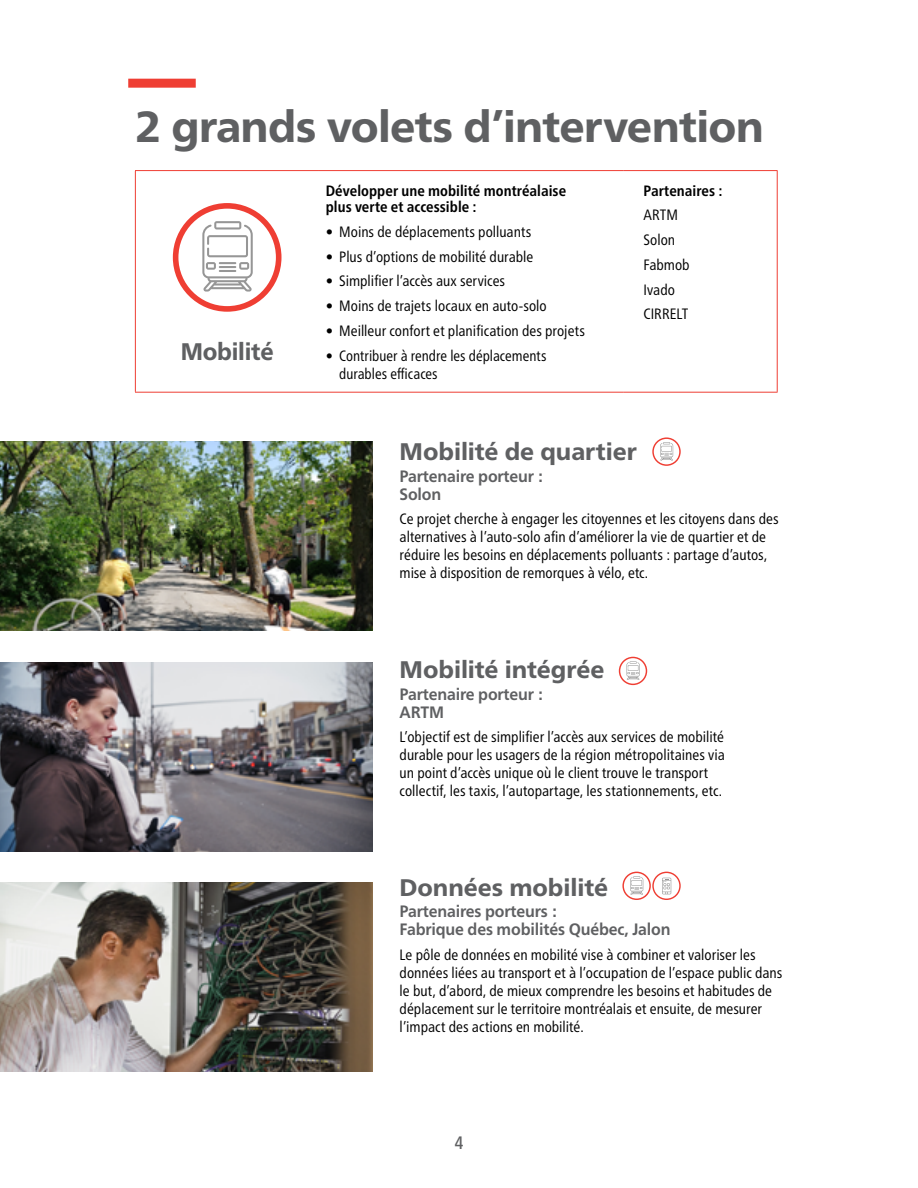
<style>
.page{position:relative;width:918px;height:1188px;background:#fff}
.page>*{position:absolute;margin:0;border:0;box-sizing:border-box;transform-origin:0 0}
.t1{font:800 43.5px "Frutiger Pro";letter-spacing:-.015em;color:#5f6062}
.t2{font:800 24px "Frutiger Pro";letter-spacing:-.005em;color:#5f6062}
.t3{font:800 24px "Frutiger Pro";letter-spacing:-.005em;color:#5f6062;scale:.95 1}
.t4{font:500 condensed 18px "Frutiger Pro";color:#5f6062;scale:.95 1}
.t5{font:700 16.5px/18px "Frutiger Pro";letter-spacing:-.01em;color:#5f6062;scale:.95 1}
.t6{font:condensed 15px/18px "Frutiger Pro";color:#000}
.t7{font:700 condensed 15px/16.5px "Frutiger Pro";letter-spacing:.005em;color:#000}
</style>
<div class="page">
<div style="left:128px;top:79px;width:68px;height:9px;background:#ef3e33"></div>
<hr style="left:135px;top:170px;width:184px;height:1px;background:#ef3e33">
<hr style="left:319px;top:170px;width:304px;height:1px;background:#ef3e33">
<hr style="left:623px;top:170px;width:155px;height:1px;background:#ef3e33">
<hr style="left:777px;top:171px;width:1px;height:221px;background:#ef3e33">
<hr style="left:135px;top:392px;width:184px;height:1px;background:#ef3e33">
<hr style="left:319px;top:392px;width:304px;height:1px;background:#ef3e33">
<hr style="left:623px;top:392px;width:155px;height:1px;background:#ef3e33">
<hr style="left:135px;top:171px;width:1px;height:221px;background:#ef3e33">
<div style="left:173px;top:203px;width:109px;height:109px;border:6px solid #ef3e33;border-radius:50%"></div>
<svg style="left:202px;top:221px;width:51px;height:71px"></svg>
<img style="left:0;top:442px;width:373px;height:189px">
<img style="left:0;top:662px;width:373px;height:189px">
<svg style="left:653px;top:438px;width:27px;height:27px"></svg>
<div style="left:652px;top:437px;width:29px;height:29px;border:1px solid #ef3e33;border-radius:50%"></div>
<svg style="left:660px;top:442px;width:13px;height:19px"></svg>
<svg style="left:620px;top:657px;width:26px;height:27px"></svg>
<div style="left:619px;top:657px;width:28px;height:28px;border:1px solid #ef3e33;border-radius:50%"></div>
<svg style="left:627px;top:661px;width:13px;height:19px"></svg>
<img style="left:0;top:882px;width:373px;height:189px">
<svg style="left:653px;top:872px;width:27px;height:27px"></svg>
<div style="left:652px;top:872px;width:29px;height:28px;border:1px solid #ef3e33;border-radius:50%"></div>
<svg style="left:662px;top:878px;width:9px;height:16px"></svg>
<svg style="left:623px;top:872px;width:27px;height:27px"></svg>
<div style="left:622px;top:872px;width:29px;height:28px;border:1px solid #ef3e33;border-radius:50%"></div>
<svg style="left:630px;top:876px;width:13px;height:19px"></svg>
<h1 class="t1" style="left:135px;top:100px;width:631px">2 grands volets d’intervention</h1>
<h2 class="t3" style="left:181px;top:337px;width:99px">Mobilité</h2>
<p class="t7" style="left:326px;top:182px;width:242px">Développer une mobilité montréalaise plus verte et accessible :</p>
<p class="t6" style="left:326px;top:223px;width:207px">• Moins de déplacements polluants</p>
<p class="t6" style="left:326px;top:247px;width:209px">• Plus d’options de mobilité durable</p>
<p class="t6" style="left:326px;top:272px;width:181px">• Simplifier l’accès aux services</p>
<p class="t6" style="left:326px;top:297px;width:223px">• Moins de trajets locaux en auto-solo</p>
<p class="t6" style="left:326px;top:322px;width:261px">• Meilleur confort et planification des projets</p>
<p class="t6" style="left:339px;top:346px;width:209px;text-indent:-14px">• Contribuer à rendre les déplacements durables efficaces</p>
<p class="t7" style="left:643px;top:182px;width:81px">Partenaires :</p>
<p class="t6" style="left:643px;top:203px;width:48px;line-height:24.8px">ARTM<br>Solon<br>Fabmob<br>Ivado<br>CIRRELT</p>
<h2 class="t2" style="left:400px;top:438px;width:239px">Mobilité de quartier</h2>
<p class="t5" style="left:400px;top:467px;width:152px">Partenaire porteur :<br>Solon</p>
<p class="t6" style="left:400px;top:510px;width:381px">Ce projet cherche à engager les citoyennes et les citoyens dans des alternatives à l’auto-solo afin d’améliorer la vie de quartier et de réduire les besoins en déplacements polluants : partage d’autos, mise à disposition de remorques à vélo, etc.</p>
<h2 class="t2" style="left:400px;top:655px;width:206px">Mobilité intégrée</h2>
<p class="t5" style="left:400px;top:685px;width:152px">Partenaire porteur :<br>ARTM</p>
<p class="t6" style="left:400px;top:728px;width:327px">L’objectif est de simplifier l’accès aux services de mobilité durable pour les usagers de la région métropolitaines via un point d’accès unique où le client trouve le transport collectif, les taxis, l’autopartage, les stationnements, etc.</p>
<h2 class="t2" style="left:400px;top:873px;width:210px">Données mobilité</h2>
<p class="t5" style="left:400px;top:903px;width:287px">Partenaires porteurs :<br>Fabrique des mobilités Québec, Jalon</p>
<p class="t6" style="left:400px;top:946px;width:384px">Le pôle de données en mobilité vise à combiner et valoriser les données liées au transport et à l’occupation de l’espace public dans le but, d’abord, de mieux comprendre les besoins et habitudes de déplacement sur le territoire montréalais et ensuite, de mesurer l’impact des actions en mobilité.</p>
<p class="t4" style="left:455px;top:1132px;width:11px">4</p>
</div>
